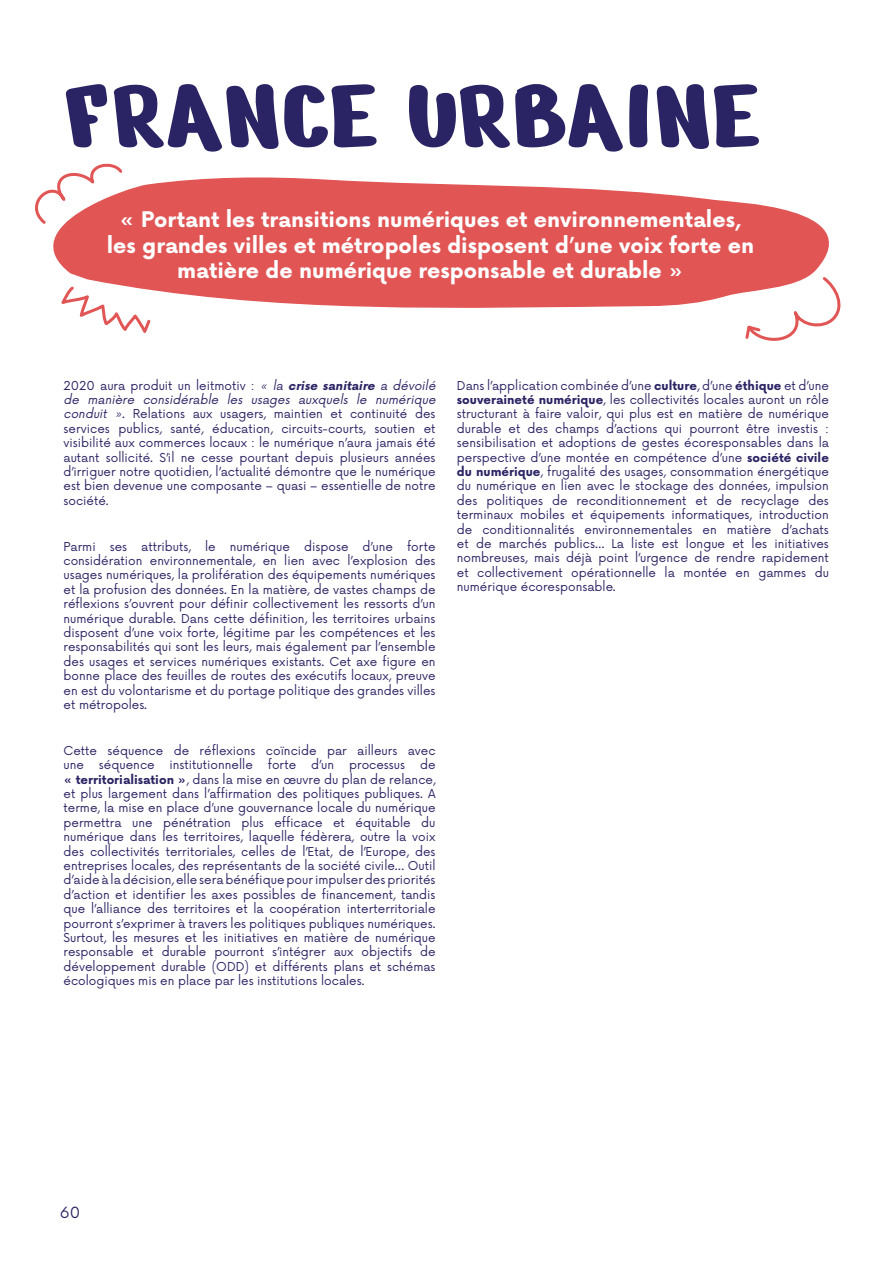
<style>
.page{position:relative;width:893px;height:1263px;background:#fff}
.page>*{position:absolute;margin:0;border:0;box-sizing:border-box;transform-origin:0 0}
.t1{font:108px "Nerko One";color:#2b2464}
.t2{font:700 21px/25.5px "Now Alt";color:#fff;text-align:center}
.t3{font:15px "Now Alt";color:#2b2464}
.t4{font:12px/14.4px "Now Alt";color:#2b2464;text-align:justify}
.s1{font-style:italic}
.s2{font-weight:700;font-style:italic}
.s3{font-weight:700}
</style>
<div class="page">
<svg style="left:53px;top:177px;width:674px;height:131px;background:#e36565"></svg>
<svg style="left:35px;top:163px;width:90px;height:64px"></svg>
<svg style="left:57px;top:284px;width:96px;height:49px"></svg>
<svg style="left:727px;top:201px;width:114px;height:140px"></svg>
<h1 class="t1" style="left:64px;top:46px;width:699px">FRANCE URBAINE</h1>
<h2 class="t2" style="left:107px;top:206px;width:649px">« Portant les transitions numériques et environnementales, les grandes villes et métropoles disposent d’une voix forte en matière de numérique responsable et durable »</h2>
<p class="t4" style="left:64px;top:377px;width:377px;text-align:left">2020 aura produit un leitmotiv : <span class="s1">« la</span> <span class="s2">crise sanitaire</span> <span class="s1">a dévoilé de manière considérable les usages auxquels le numérique conduit »</span>. Relations aux usagers, maintien et continuité des services publics, santé, éducation, circuits-courts, soutien et visibilité aux commerces locaux : le numérique n’aura jamais été autant sollicité. S’il ne cesse pourtant depuis plusieurs années d’irriguer notre quotidien, l’actualité démontre que le numérique est bien devenue une composante – quasi – essentielle de notre société.</p>
<p class="t4" style="left:64px;top:538px;width:374px">Parmi ses attributs, le numérique dispose d’une forte considération environnementale, en lien avec l’explosion des usages numériques, la prolifération des équipements numériques et la profusion des données. En la matière, de vastes champs de réflexions s’ouvrent pour définir collectivement les ressorts d’un numérique durable. Dans cette définition, les territoires urbains disposent d’une voix forte, légitime par les compétences et les responsabilités qui sont les leurs, mais également par l’ensemble des usages et services numériques existants. Cet axe figure en bonne place des feuilles de routes des exécutifs locaux, preuve en est du volontarisme et du portage politique des grandes villes et métropoles.</p>
<p class="t4" style="left:64px;top:742px;width:374px">Cette séquence de réflexions coïncide par ailleurs avec une séquence institutionnelle forte d’un processus de <span class="s3">« territorialisation »</span>, dans la mise en œuvre du plan de relance, et plus largement dans l’affirmation des politiques publiques. A terme, la mise en place d’une gouvernance locale du numérique permettra une pénétration plus efficace et équitable du numérique dans les territoires, laquelle fédèrera, outre la voix des collectivités territoriales, celles de l’Etat, de l’Europe, des entreprises locales, des représentants de la société civile… Outil d’aide à la décision, elle sera bénéfique pour impulser des priorités d’action et identifier les axes possibles de financement, tandis que l’alliance des territoires et la coopération interterritoriale pourront s’exprimer à travers les politiques publiques numériques.<br>Surtout, les mesures et les initiatives en matière de numérique responsable et durable pourront s’intégrer aux objectifs de développement durable (ODD) et différents plans et schémas écologiques mis en place par les institutions locales.</p>
<p class="t4" style="left:457px;top:377px;width:374px">Dans l’application combinée d’une <span class="s3">culture</span>, d’une <span class="s3">éthique</span> et d’une <span class="s3">souveraineté numérique</span>, les collectivités locales auront un rôle structurant à faire valoir, qui plus est en matière de numérique durable et des champs d’actions qui pourront être investis : sensibilisation et adoptions de gestes écoresponsables dans la perspective d’une montée en compétence d’une <span class="s3">société civile du numérique</span>, frugalité des usages, consommation énergétique du numérique en lien avec le stockage des données, impulsion des politiques de reconditionnement et de recyclage des terminaux mobiles et équipements informatiques, introduction de conditionnalités environnementales en matière d’achats et de marchés publics… La liste est longue et les initiatives nombreuses, mais déjà point l’urgence de rendre rapidement et collectivement opérationnelle la montée en gammes du numérique écoresponsable.</p>
<p class="t3" style="left:60px;top:1200px;width:22px">60</p>
</div>
